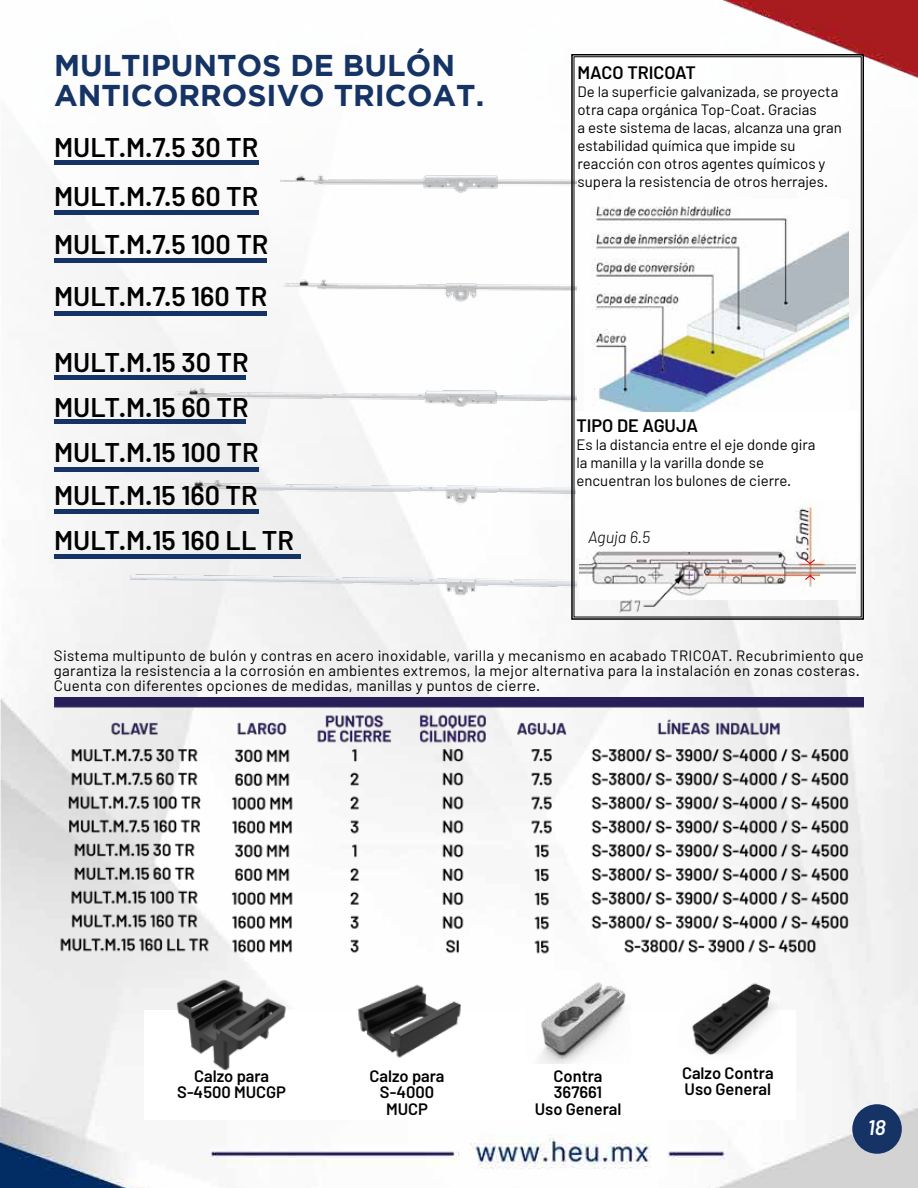
<style>
.page{position:relative;width:918px;height:1188px;background:#fff}
.page>*{position:absolute;margin:0;border:0;box-sizing:border-box;transform-origin:0 0}
.t1{font:700 30px/30px "Gotham";color:#153465}
.t2{font:600 27px/47.5px "Barlow";color:#000}
.t3{font:italic 600 21px "Barlow";color:#fff}
.t4{font:600 18px "Barlow";color:#000}
.t5{font:600 16.5px/16.5px "Barlow";color:#000;text-align:center}
.t6{font:italic 300 16.5px "Barlow";color:#000}
.t7{font:15px/18px "Barlow";color:#000}
.t8{font:15px/15px "Barlow";letter-spacing:.02em;color:#000}
</style>
<div class="page">
<img style="left:0;top:0;width:918px;height:1188px">
<div style="left:852px;top:1104px;width:50px;height:50px;background:#153465;border-radius:50%"></div>
<img style="left:54px;top:697px;width:810px;height:262px">
<img style="left:130px;top:131px;width:446px;height:502px">
<svg style="left:570px;top:53px;width:295px;height:568px"></svg>
<div style="left:576px;top:411px;width:282px;height:147px;background:#fff"></div>
<img style="left:579px;top:502px;width:277px;height:98px">
<img style="left:603px;top:574px;width:85px;height:44px">
<img style="left:585px;top:200px;width:264px;height:211px">
<div style="left:145px;top:1011px;width:651px;height:109px;background:#fff"></div>
<img style="left:175px;top:977px;width:113px;height:94px">
<img style="left:354px;top:977px;width:110px;height:81px">
<img style="left:677px;top:975px;width:103px;height:80px">
<img style="left:526px;top:983px;width:105px;height:80px">
<svg style="left:804px;top:558px;width:12px;height:7px"></svg>
<svg style="left:804px;top:574px;width:12px;height:7px"></svg>
<div style="left:54px;top:210px;width:204px;height:5px;background:#153465"></div>
<hr style="left:54px;top:259px;width:213px;height:4px;background:#153465">
<hr style="left:54px;top:509px;width:204px;height:4px;background:#153465">
<div style="left:54px;top:554px;width:247px;height:5px;background:#153465"></div>
<hr style="left:54px;top:468px;width:204px;height:4px;background:#153465">
<div style="left:54px;top:160px;width:204px;height:5px;background:#153465"></div>
<hr style="left:54px;top:312px;width:213px;height:4px;background:#153465">
<hr style="left:54px;top:376px;width:191px;height:4px;background:#153465">
<hr style="left:54px;top:420px;width:191px;height:4px;background:#153465">
<h1 class="t1" style="left:54px;top:50px;width:432px">MULTIPUNTOS DE BULÓN<br>ANTICORROSIVO TRICOAT.</h1>
<h2 class="t2" style="left:54px;top:123px;width:206px">MULT.M.7.5 30 TR</h2>
<h2 class="t2" style="left:54px;top:172px;width:216px">MULT.M.7.5 60 TR<br>MULT.M.7.5 100 TR</h2>
<h2 class="t2" style="left:54px;top:272px;width:215px">MULT.M.7.5 160 TR</h2>
<h2 class="t2" style="left:54px;top:339px;width:196px;line-height:45px">MULT.M.15 30 TR<br>MULT.M.15 60 TR</h2>
<h2 class="t2" style="left:54px;top:429px;width:206px">MULT.M.15 100 TR</h2>
<h2 class="t2" style="left:54px;top:472px;width:241px;line-height:45.3px">MULT.M.15 160 TR<br>MULT.M.15 160 LL TR</h2>
<p class="t4" style="left:578px;top:61px;width:120px">MACO TRICOAT</p>
<p class="t7" style="left:578px;top:82px;width:266px">De la superficie galvanizada, se proyecta otra capa orgánica Top-Coat. Gracias<br>a este sistema de lacas, alcanza una gran estabilidad química que impide su reacción con otros agentes químicos y supera la resistencia de otros herrajes.</p>
<p class="t4" style="left:576px;top:415px;width:123px">TIPO DE AGUJA</p>
<p class="t7" style="left:576px;top:436px;width:241px">Es la distancia entre el eje donde gira la manilla y la varilla donde se encuentran los bulones de cierre.</p>
<p class="t6" style="left:588px;top:527px;width:64px">Aguja 6.5</p>
<p class="t8" style="left:54px;top:647px;width:812px">Sistema multipunto de bulón y contras en acero inoxidable, varilla y mecanismo en acabado TRICOAT. Recubrimiento que garantiza la resistencia a la corrosión en ambientes extremos, la mejor alternativa para la instalación en zonas costeras.<br>Cuenta con diferentes opciones de medidas, manillas y puntos de cierre.</p>
<p class="t5" style="left:177px;top:1067px;width:110px">Calzo para<br>S-4500 MUCGP</p>
<p class="t5" style="left:535px;top:1067px;width:88px">Contra<br>367661<br>Uso General</p>
<p class="t5" style="left:682px;top:1064px;width:93px;text-align:left">Calzo Contra<br>Uso General</p>
<p class="t5" style="left:370px;top:1067px;width:77px">Calzo para<br>S-4000<br>MUCP</p>
<h3 class="t3" style="left:868px;top:1115px;width:19px">18</h3>
</div>
